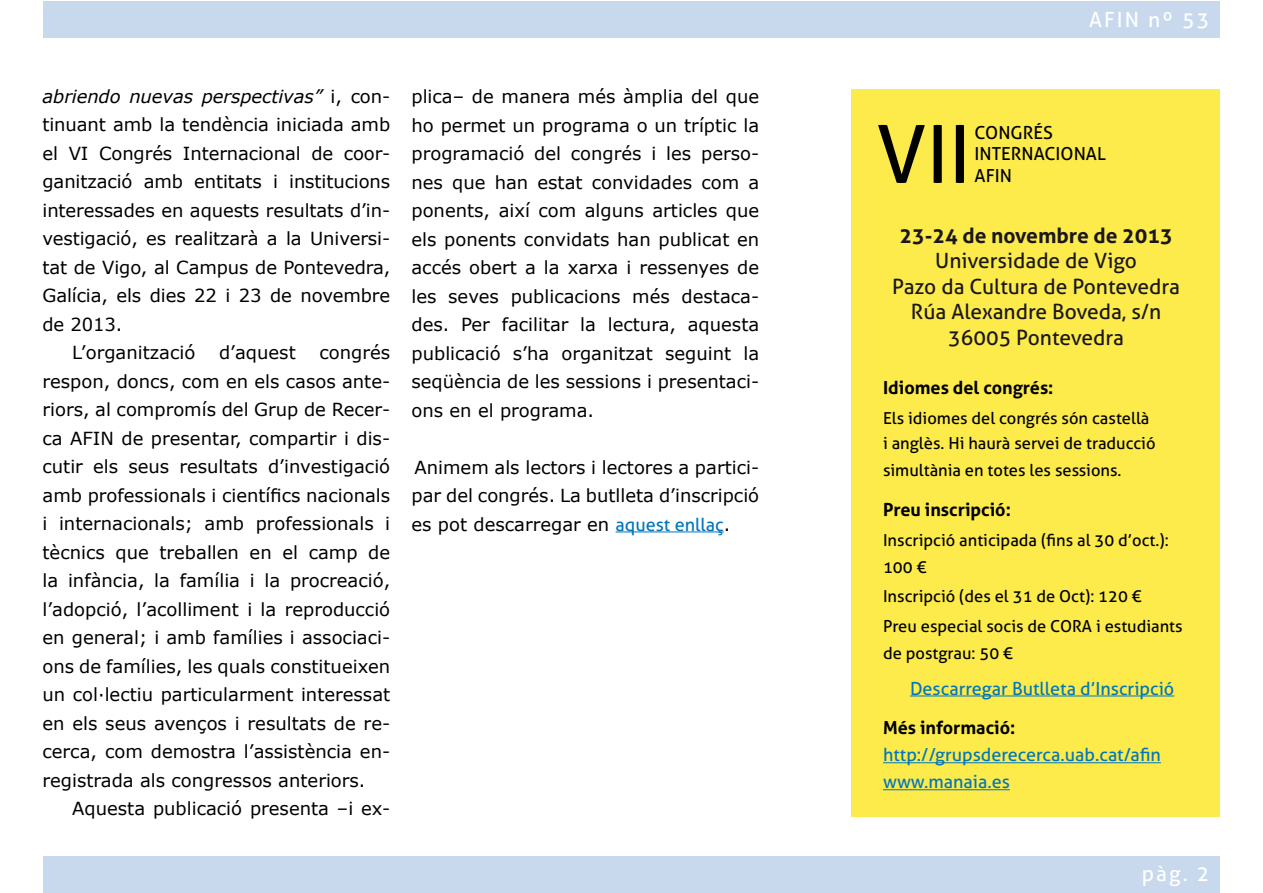
<style>
.page{position:relative;width:1263px;height:893px;background:#fff}
.page>*{position:absolute;margin:0;border:0;box-sizing:border-box;transform-origin:0 0}
.t1{font:79.95px "Aller";color:#000}
.t2{font:21px/25.5px "Aller";color:#1a171b;text-align:center}
.t3{font:700 21px "Aller";color:#1a171b}
.t4{font:21px "Aller";letter-spacing:.1em;color:#fff}
.t5{font:18px/28.5px "Verdana";letter-spacing:-.005em;color:#000;text-align:justify}
.t6{font:18px/27px "Aller";color:#0076bd}
.t7{font:700 18px "Aller";color:#000}
.t8{font:italic 18px "Verdana";letter-spacing:-.005em;color:#000}
.t9{font:18px/21.6px "Aller";color:#000}
.t10{font:16.5px/25.5px "Aller";color:#000}
.s1{font-style:normal}
.s2{font-family:"Aller";color:#0076bd}
</style>
<div class="page">
<div style="left:43px;top:1px;width:1177px;height:37px;background:#c8d9ee"></div>
<div style="left:43px;top:856px;width:1177px;height:37px;background:#c8d9ee"></div>
<div style="left:851px;top:89px;width:369px;height:727px;background:#fceb4a"></div>
<hr style="left:616px;top:531px;width:108px;height:1px;background:#0076bd">
<hr style="left:910px;top:695px;width:264px;height:1px;background:#0076bd">
<hr style="left:883px;top:762px;width:278px;height:1px;background:#0076bd">
<hr style="left:883px;top:789px;width:127px;height:1px;background:#0076bd">
<p class="t8" style="left:43px;top:85px;width:349px">abriendo nuevas perspectivas” <span class="s1">i, con-</span></p>
<p class="t5" style="left:43px;top:111px;width:349px">tinuant amb la tendència iniciada amb</p>
<p class="t5" style="left:43px;top:139px;width:349px">el VI Congrés Internacional de coor-</p>
<p class="t5" style="left:43px;top:168px;width:349px">ganització amb entitats i institucions</p>
<p class="t5" style="left:43px;top:196px;width:349px">interessades en aquests resultats d’in-</p>
<p class="t5" style="left:43px;top:225px;width:349px">vestigació, es realitzarà a la Universi-</p>
<p class="t5" style="left:43px;top:253px;width:349px">tat de Vigo, al Campus de Pontevedra,</p>
<p class="t5" style="left:43px;top:282px;width:349px">Galícia, els dies 22 i 23 de novembre</p>
<p class="t5" style="left:43px;top:310px;width:81px">de 2013.</p>
<p class="t5" style="left:72px;top:339px;width:125px">L’organització</p>
<p class="t5" style="left:219px;top:339px;width:78px">d’aquest</p>
<p class="t5" style="left:43px;top:339px;width:349px;text-indent:277px">congrés respon, doncs, com en els casos ante&shy;riors, al compromís del Grup de Recer&shy;ca AFIN de presentar, compartir i dis&shy;cutir els seus resultats d’investigació amb professionals i científics nacionals i internacionals; amb professionals i tècnics que treballen en el camp de la infància, la família i la procreació, l’adopció, l’acolliment i la reproducció en general; i amb famílies i associaci&shy;ons de famílies, les quals constitueixen un col·lectiu particularment interessat en els seus avenços i resultats de re&shy;cerca, com demostra l’assistència en&shy;registrada als congressos anteriors.</p>
<p class="t5" style="left:72px;top:795px;width:319px">Aquesta publicació presenta –i ex-</p>
<p class="t5" style="left:411px;top:83px;width:349px">plica– de manera més àmplia del que ho permet un programa o un tríptic la programació del congrés i les perso&shy;nes que han estat convidades com a ponents, així com alguns articles que els ponents convidats han publicat en accés obert a la xarxa i ressenyes de les seves publicacions més destaca&shy;des. Per facilitar la lectura, aquesta publicació s’ha organitzat seguint la seqüència de les sessions i presentaci&shy;ons en el programa.</p>
<p class="t5" style="left:411px;top:453px;width:349px">Animem als lectors i lectores a partici&shy;par del congrés. La butlleta d’inscripció es pot descarregar en <span class="s2">aquest enllaç</span>.</p>
<p class="t4" style="left:1089px;top:7px;width:122px">AFIN nº 53</p>
<h1 class="t1" style="left:876px;top:106px;width:96px">VII</h1>
<p class="t9" style="left:974px;top:121px;width:133px">CONGRÉS<br>INTERNACIONAL</p>
<p class="t9" style="left:974px;top:165px;width:39px">AFIN</p>
<p class="t3" style="left:899px;top:222px;width:275px">23-24 de novembre de 2013</p>
<p class="t2" style="left:892px;top:248px;width:289px">Universidade de Vigo<br>Pazo da Cultura de Pontevedra<br>Rúa Alexandre Boveda, s/n<br>36005 Pontevedra</p>
<p class="t7" style="left:883px;top:376px;width:172px">Idiomes del congrés:</p>
<p class="t10" style="left:883px;top:405px;width:274px">Els idiomes del congrés són castellà i anglès. Hi haurà servei de traducció</p>
<p class="t10" style="left:883px;top:457px;width:240px">simultània en totes les sessions.</p>
<p class="t7" style="left:883px;top:498px;width:129px">Preu inscripció:</p>
<p class="t10" style="left:883px;top:526px;width:287px;line-height:27px">Inscripció anticipada (fins al 30 d’oct.):<br>100 €</p>
<p class="t10" style="left:883px;top:582px;width:301px;line-height:29.7px">Inscripció (des el 31 de Oct): 120 €<br>Preu especial socis de CORA i estudiants</p>
<p class="t10" style="left:883px;top:640px;width:132px">de postgrau: 50 €</p>
<p class="t6" style="left:910px;top:675px;width:266px">Descarregar Butlleta d’Inscripció</p>
<p class="t7" style="left:883px;top:717px;width:134px">Més informació:</p>
<p class="t6" style="left:883px;top:741px;width:279px">http://grupsderecerca.uab.cat/afin www.manaia.es</p>
<p class="t4" style="left:1142px;top:861px;width:69px">pàg. 2</p>
</div>
